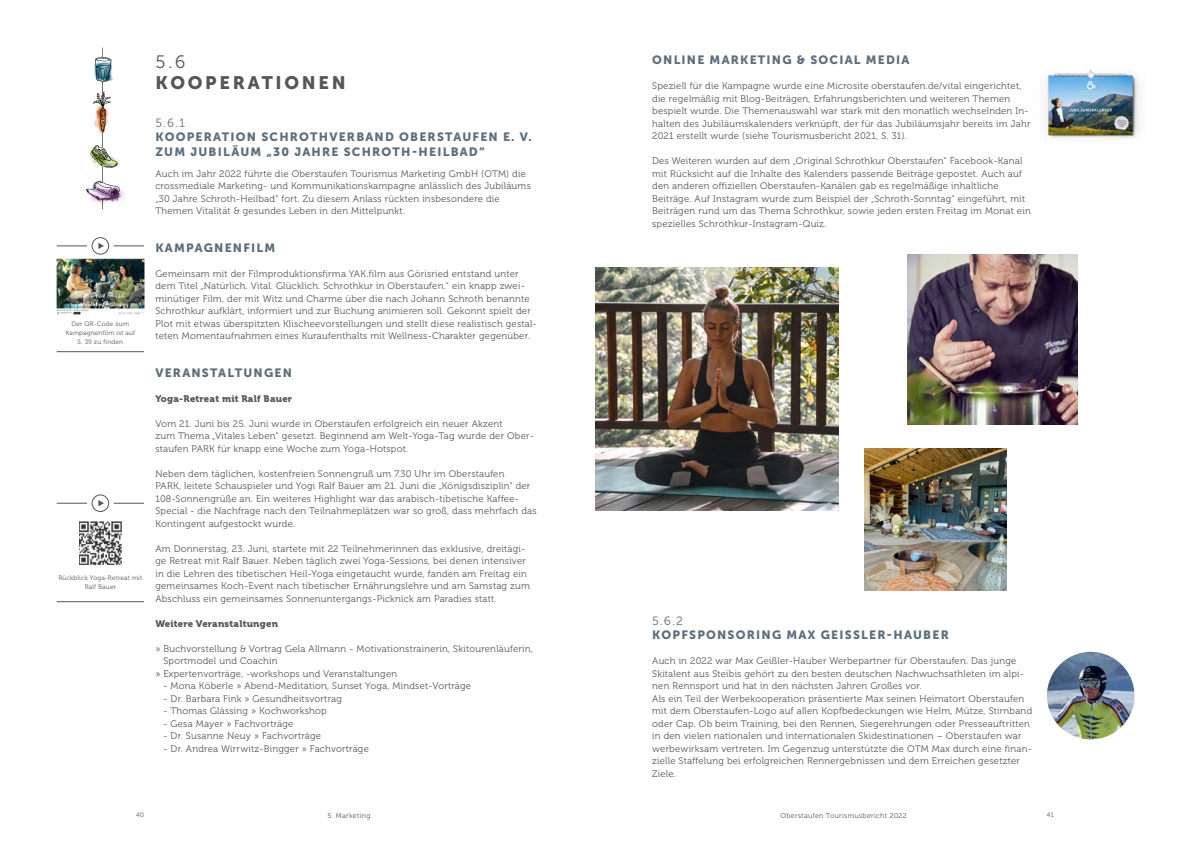
<style>
.page{position:relative;width:1191px;height:842px;background:#fff}
.page>*{position:absolute;margin:0;border:0;box-sizing:border-box;transform-origin:0 0}
.t1{font:18px "Museo Sans 900";letter-spacing:.15em;color:#565656}
.t2{font:18px "Museo Sans 300";color:#565656}
.t3{font:12px/14.4px "Museo Sans 900";letter-spacing:.1em;color:#5d6f7d}
.t4{font:12px "Museo Sans 300";color:#5d6f7d}
.t5{font:9.5px/12.5px "Museo 300";letter-spacing:.025em;color:#565656}
.t6{font:9.5px "Museo 900";letter-spacing:.025em;color:#565656}
.t7{font:7px "Museo 300";letter-spacing:.05em;color:#565656}
.t8{font:6.5px/9px "Museo 300";letter-spacing:.025em;color:#565656;text-align:center}
</style>
<div class="page">
<img style="left:119px;top:187px;width:6px;height:14px">
<img style="left:86px;top:47px;width:33px;height:162px">
<img style="left:79px;top:522px;width:43px;height:42px">
<img style="left:57px;top:259px;width:87px;height:55px">
<hr style="left:57px;top:351px;width:87px;height:1px;background:#565656">
<hr style="left:57px;top:601px;width:87px;height:1px;background:#565656">
<hr style="left:114px;top:246px;width:30px;height:1px;background:#565656">
<hr style="left:57px;top:246px;width:30px;height:1px;background:#565656">
<div style="left:92px;top:237px;width:17px;height:18px;border:1px solid #565656;border-radius:50%"></div>
<svg style="left:98px;top:243px;width:6px;height:6px"></svg>
<hr style="left:114px;top:503px;width:30px;height:1px;background:#565656">
<hr style="left:57px;top:503px;width:30px;height:1px;background:#565656">
<div style="left:92px;top:494px;width:17px;height:18px;border:1px solid #565656;border-radius:50%"></div>
<svg style="left:98px;top:500px;width:6px;height:6px"></svg>
<img style="left:1044px;top:69px;width:96px;height:69px">
<img style="left:595px;top:268px;width:243px;height:242px">
<img style="left:908px;top:255px;width:169px;height:169px">
<img style="left:864px;top:448px;width:142px;height:142px">
<img style="left:1047px;top:652px;width:87px;height:87px;border-radius:44px">
<h1 class="t2" style="left:155px;top:52px;width:31px">5.6</h1>
<p class="t3" style="left:652px;top:53px;width:259px">ONLINE MARKETING &amp; SOCIAL MEDIA</p>
<h1 class="t1" style="left:155px;top:73px;width:192px">KOOPERATIONEN</h1>
<p class="t5" style="left:652px;top:80px;width:380px">Speziell für die Kampagne wurde eine Microsite oberstaufen.de/vital eingerichtet, die regelmäßig mit Blog-Beiträgen, Erfahrungsberichten und weiteren Themen bespielt wurde. Die Themenauswahl war stark mit den monatlich wechselnden In&shy;halten des Jubiläumskalenders verknüpft, der für das Jubiläumsjahr bereits im Jahr 2021 erstellt wurde (siehe Tourismusbericht 2021, S. 31).</p>
<p class="t5" style="left:652px;top:155px;width:380px">Des Weiteren wurden auf dem „Original Schrothkur Oberstaufen“ Facebook-Kanal mit Rücksicht auf die Inhalte des Kalenders passende Beiträge gepostet. Auch auf den anderen offiziellen Oberstaufen-Kanälen gab es regelmäßige inhaltliche Beiträge. Auf Instagram wurde zum Beispiel der „Schroth-Sonntag“ eingeführt, mit Beiträgen rund um das Thema Schrothkur, sowie jeden ersten Freitag im Monat ein spezielles Schrothkur-Instagram-Quiz.</p>
<p class="t4" style="left:155px;top:116px;width:31px">5.6.1</p>
<p class="t3" style="left:155px;top:130px;width:378px">KOOPERATION SCHROTHVERBAND OBERSTAUFEN E. V.<br>ZUM JUBILÄUM „30 JAHRE SCHROTH-HEILBAD“</p>
<p class="t5" style="left:155px;top:167px;width:377px">Auch im Jahr 2022 führte die Oberstaufen Tourismus Marketing GmbH (OTM) die crossmediale Marketing- und Kommunikationskampagne anlässlich des Jubiläums „30 Jahre Schroth-Heilbad“ fort. Zu diesem Anlass rückten insbesondere die Themen Vitalität &amp; gesundes Leben in den Mittelpunkt.</p>
<p class="t8" style="left:65px;top:320px;width:71px">Der QR-Code zum<br>Kampagnenfilm ist auf<br>S. 39 zu finden</p>
<p class="t8" style="left:58px;top:574px;width:85px">Rückblick Yoga-Retreat mit<br>Ralf Bauer</p>
<p class="t3" style="left:155px;top:240px;width:121px">KAMPAGNENFILM</p>
<p class="t5" style="left:155px;top:267px;width:383px">Gemeinsam mit der Filmproduktionsfirma YAK.film aus Görisried entstand unter dem Titel „Natürlich. Vital. Glücklich. Schrothkur in Oberstaufen.“ ein knapp zwei&shy;minütiger Film, der mit Witz und Charme über die nach Johann Schroth benannte Schrothkur aufklärt, informiert und zur Buchung animieren soll. Gekonnt spielt der Plot mit etwas überspitzten Klischeevorstellungen und stellt diese realistisch gestal&shy;teten Momentaufnahmen eines Kuraufenthalts mit Wellness-Charakter gegenüber.</p>
<p class="t3" style="left:155px;top:365px;width:138px">VERANSTALTUNGEN</p>
<p class="t6" style="left:155px;top:393px;width:138px">Yoga-Retreat mit Ralf Bauer</p>
<p class="t5" style="left:155px;top:417px;width:380px">Vom 21. Juni bis 25. Juni wurde in Oberstaufen erfolgreich ein neuer Akzent<br>zum Thema „Vitales Leben“ gesetzt. Beginnend am Welt-Yoga-Tag wurde der Ober&shy;staufen PARK für knapp eine Woche zum Yoga-Hotspot.</p>
<p class="t5" style="left:155px;top:468px;width:383px">Neben dem täglichen, kostenfreien Sonnengruß um 7.30 Uhr im Oberstaufen<br>PARK, leitete Schauspieler und Yogi Ralf Bauer am 21. Juni die „Königsdisziplin“ der 108-Sonnengrüße an. Ein weiteres Highlight war das arabisch-tibetische Kaffee-Special - die Nachfrage nach den Teilnahmeplätzen war so groß, dass mehrfach das Kontingent aufgestockt wurde.</p>
<p class="t5" style="left:155px;top:543px;width:376px">Am Donnerstag, 23. Juni, startete mit 22 Teilnehmerinnen das exklusive, dreitägi&shy;ge Retreat mit Ralf Bauer. Neben täglich zwei Yoga-Sessions, bei denen intensiver in die Lehren des tibetischen Heil-Yoga eingetaucht wurde, fanden am Freitag ein gemeinsames Koch-Event nach tibetischer Ernährungslehre und am Samstag zum Abschluss ein gemeinsames Sonnenuntergangs-Picknick am Paradies statt.</p>
<p class="t6" style="left:155px;top:618px;width:124px">Weitere Veranstaltungen</p>
<p class="t5" style="left:155px;top:643px;width:379px">» Buchvorstellung &amp; Vortrag Gela Allmann - Motivationstrainerin, Skitourenläuferin,</p>
<p class="t5" style="left:163px;top:655px;width:116px">Sportmodel und Coachin</p>
<p class="t5" style="left:155px;top:668px;width:243px">» Expertenvorträge, -workshops und Veranstaltungen</p>
<p class="t5" style="left:163px;top:680px;width:309px">- Mona Köberle » Abend-Meditation, Sunset Yoga, Mindset-Vorträge</p>
<p class="t5" style="left:163px;top:693px;width:180px">- Dr. Barbara Fink » Gesundheitsvortrag</p>
<p class="t5" style="left:163px;top:705px;width:165px">- Thomas Glässing » Kochworkshop</p>
<p class="t5" style="left:163px;top:718px;width:131px">- Gesa Mayer » Fachvorträge</p>
<p class="t5" style="left:163px;top:730px;width:159px">- Dr. Susanne Neuy » Fachvorträge</p>
<p class="t5" style="left:163px;top:743px;width:207px">- Dr. Andrea Wirrwitz-Bingger » Fachvorträge</p>
<p class="t4" style="left:652px;top:614px;width:32px">5.6.2</p>
<p class="t3" style="left:652px;top:628px;width:298px">KOPFSPONSORING MAX GEISSLER-HAUBER</p>
<p class="t5" style="left:652px;top:655px;width:381px">Auch in 2022 war Max Geißler-Hauber Werbepartner für Oberstaufen. Das junge Skitalent aus Steibis gehört zu den besten deutschen Nachwuchsathleten im alpi&shy;nen Rennsport und hat in den nächsten Jahren Großes vor.<br>Als ein Teil der Werbekooperation präsentierte Max seinen Heimatort Oberstaufen mit dem Oberstaufen-Logo auf allen Kopfbedeckungen wie Helm, Mütze, Stirnband oder Cap. Ob beim Training, bei den Rennen, Siegerehrungen oder Presseauftritten in den vielen nationalen und internationalen Skidestinationen – Oberstaufen war werbewirksam vertreten. Im Gegenzug unterstützte die OTM Max durch eine finan&shy;zielle Staffelung bei erfolgreichen Rennergebnissen und dem Erreichen gesetzter Ziele.</p>
<p class="t8" style="left:136px;top:810px;width:9px">40</p>
<p class="t7" style="left:780px;top:812px;width:128px">Oberstaufen Tourismusbericht 2022</p>
<p class="t8" style="left:1047px;top:810px;width:9px">41</p>
<p class="t7" style="left:327px;top:812px;width:44px">5. Marketing</p>
</div>
